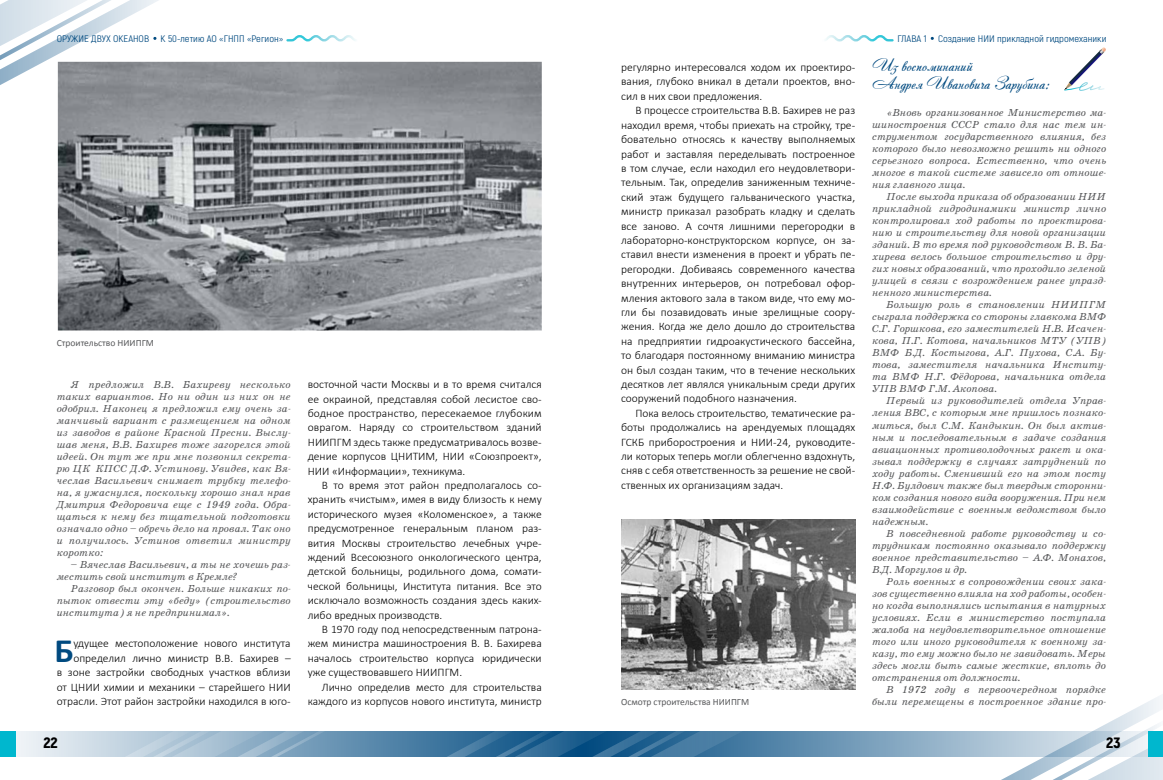
<style>
.page{position:relative;width:1163px;height:780px;background:#fff}
.page>*{position:absolute;margin:0;border:0;box-sizing:border-box;transform-origin:0 0}
.t1{font:700 34.2px "Calibri";color:#004a80}
.t2{font:17px/18px "Andantinoscript";color:#004a80}
.t3{font:900 15px "Akrobat";color:#000;scale:1.1 1}
.t4{font:300 11.5px/14.4px "Calibri";color:#000;text-align:justify}
.t5{font:italic 10.3px/12px "School Book C";color:#58595b;text-align:justify}
.t6{font:9.5px "Akrobat";color:#004a80;scale:1.1 1}
.t7{font:9.5px "Calibri";color:#58595b}
</style>
<div class="page">
<svg style="left:782px;top:731px;width:180px;height:25px;background:#7ba0bc"></svg>
<div style="left:0;top:731px;width:581px;height:25px;background:#edf2f6"></div>
<svg style="left:34px;top:689px;width:748px;height:68px"></svg>
<svg style="left:962px;top:695px;width:200px;height:85px"></svg>
<svg style="left:0;top:0;width:185px;height:99px"></svg>
<svg style="left:286px;top:35px;width:70px;height:7px"></svg>
<div style="left:0;top:731px;width:16px;height:25px;background:#00b7ce"></div>
<div style="left:1147px;top:731px;width:15px;height:25px;background:#00b7ce"></div>
<svg style="left:825px;top:35px;width:69px;height:7px"></svg>
<img style="left:58px;top:62px;width:483px;height:268px">
<img style="left:621px;top:519px;width:234px;height:170px">
<svg style="left:1064px;top:47px;width:42px;height:44px"></svg>
<p class="t6" style="left:57px;top:33px;width:207px">ОРУЖИЕ ДВУХ ОКЕАНОВ • К 50-летию АО «ГНПП «Регион»</p>
<p class="t7" style="left:57px;top:337px;width:98px">Строительство НИИПГМ</p>
<p class="t5" style="left:57px;top:378px;width:235px;text-indent:14px">Я предложил В.В. Бахиреву несколько таких вариантов. Но ни один из них он не одобрил. Наконец я предложил ему очень за&shy;манчивый вариант с размещением на одном из заводов в районе Красной Пресни. Выслу&shy;шав меня, В.В. Бахирев тоже загорелся этой идеей. Он тут же при мне позвонил секрета&shy;рю ЦК КПСС Д.Ф. Устинову. Увидев, как Вя&shy;чеслав Васильевич снимает трубку телефо&shy;на, я ужаснулся, поскольку хорошо знал нрав Дмитрия Федоровича еще с 1949 года. Обра&shy;щаться к нему без тщательной подготовки означало одно – обречь дело на провал. Так оно и получилось. Устинов ответил министру коротко:</p>
<p class="t5" style="left:57px;top:558px;width:235px;text-indent:14px">– Вячеслав Васильевич, а ты не хочешь раз&shy;местить свой институт в Кремле?</p>
<p class="t5" style="left:57px;top:582px;width:235px;text-indent:14px">Разговор был окончен. Больше никаких по&shy;пыток отвести эту «беду» (строительство института) я не предпринимал».</p>
<h1 class="t1" style="left:54px;top:629px;width:21px">Б</h1>
<p class="t4" style="left:57px;top:636px;width:235px;text-align:right">удущее местоположение нового института определил лично министр В.В. Бахирев –<br>в зоне застройки свободных участков вблизи от ЦНИИ химии и механики – старейшего НИИ отрасли. Этот район застройки находился в юго-</p>
<h3 class="t3" style="left:43px;top:733px;width:15px">22</h3>
<p class="t4" style="left:308px;top:377px;width:235px">восточной части Москвы и в то время считался ее окраиной, представляя собой лесистое сво&shy;бодное пространство, пересекаемое глубоким оврагом. Наряду со строительством зданий НИИПГМ здесь также предусматривалось возве&shy;дение корпусов ЦНИТИМ, НИИ «Союзпроект», НИИ «Информации», техникума.</p>
<p class="t4" style="left:308px;top:478px;width:235px;text-indent:14px">В то время этот район предполагалось со&shy;хранить «чистым», имея в виду близость к нему исторического музея «Коломенское», а также предусмотренное генеральным планом раз&shy;вития Москвы строительство лечебных учре&shy;ждений Всесоюзного онкологического центра, детской больницы, родильного дома, сомати&shy;ческой больницы, Института питания. Все это исключало возможность создания здесь каких&shy;либо вредных производств.</p>
<p class="t4" style="left:308px;top:622px;width:235px;text-indent:14px">В 1970 году под непосредственным патрона&shy;жем министра машиностроения В. В. Бахирева началось строительство корпуса юридически уже существовавшего НИИПГМ.</p>
<p class="t4" style="left:308px;top:679px;width:235px;text-align:right">Лично определив место для строительства каждого из корпусов нового института, министр</p>
<p class="t4" style="left:621px;top:60px;width:235px">регулярно интересовался ходом их проектиро&shy;вания, глубоко вникал в детали проектов, вно&shy;сил в них свои предложения.</p>
<p class="t4" style="left:621px;top:103px;width:235px;text-indent:14px">В процессе строительства В.В. Бахирев не раз находил время, чтобы приехать на стройку, тре&shy;бовательно относясь к качеству выполняемых работ и заставляя переделывать построенное в том случае, если находил его неудовлетвори&shy;тельным. Так, определив заниженным техниче&shy;ский этаж будущего гальванического участка, министр приказал разобрать кладку и сделать все заново. А сочтя лишними перегородки в лабораторно-конструкторском корпусе, он за&shy;ставил внести изменения в проект и убрать пе&shy;регородки. Добиваясь современного качества внутренних интерьеров, он потребовал офор&shy;мления актового зала в таком виде, что ему мо&shy;гли бы позавидовать иные зрелищные соору&shy;жения. Когда же дело дошло до строительства на предприятии гидроакустического бассейна, то благодаря постоянному вниманию министра он был создан таким, что в течение нескольких десятков лет являлся уникальным среди других сооружений подобного назначения.</p>
<p class="t4" style="left:621px;top:405px;width:235px;text-indent:14px">Пока велось строительство, тематические ра&shy;боты продолжались на арендуемых площадях ГСКБ приборостроения и НИИ-24, руководите&shy;ли которых теперь могли облегченно вздохнуть, сняв с себя ответственность за решение не свой&shy;ственных их организациям задач.</p>
<p class="t7" style="left:621px;top:696px;width:129px">Осмотр строительства НИИПГМ</p>
<p class="t6" style="left:897px;top:33px;width:191px">Глава 1 • Создание НИИ прикладной гидромеханики</p>
<h2 class="t2" style="left:872px;top:57px;width:178px">Из воспоминаний<br>Андрея Ивановича Зарубина:</h2>
<p class="t5" style="left:872px;top:107px;width:235px;text-indent:14px">«Вновь организованное Министерство ма&shy;шиностроения СССР стало для нас тем ин&shy;струментом государственного влияния, без которого было невозможно решить ни одного серьезного вопроса. Естественно, что очень многое в такой системе зависело от отноше&shy;ния главного лица.</p>
<p class="t5" style="left:872px;top:191px;width:235px;text-indent:14px">После выхода приказа об образовании НИИ прикладной гидродинамики министр лично контролировал ход работы по проектирова&shy;нию и строительству для новой организации зданий. В то время под руководством В. В. Ба&shy;хирева велось большое строительство и дру&shy;гих новых образований, что проходило зеленой улицей в связи с возрождением ранее упразд&shy;ненного министерства.</p>
<p class="t5" style="left:872px;top:299px;width:235px;text-indent:14px">Большую роль в становлении НИИПГМ сыграла поддержка со стороны главкома ВМФ С.Г. Горшкова, его заместителей Н.В. Исачен&shy;кова, П.Г. Котова, начальников МТУ (УПВ)<br>ВМФ Б.Д. Костыгова, А.Г. Пухова, С.А. Бу&shy;това, заместителя начальника Институ&shy;та ВМФ Н.Г. Фёдорова, начальника отдела УПВ ВМФ Г.М. Акопова.</p>
<p class="t5" style="left:871px;top:395px;width:235px;text-indent:14px">Первый из руководителей отдела Управ&shy;ления ВВС, с которым мне пришлось познако&shy;миться, был С.М. Кандыкин. Он был актив&shy;ным и последовательным в задаче создания авиационных противолодочных ракет и ока&shy;зывал поддержку в случаях затруднений по ходу работы. Сменивший его на этом посту Н.Ф. Булдович также был твердым сторонни&shy;ком создания нового вида вооружения. При нем взаимодействие с военным ведомством было надежным.</p>
<p class="t5" style="left:871px;top:527px;width:235px;text-indent:14px">В повседневной работе руководству и со&shy;трудникам постоянно оказывало поддержку военное представительство – А.Ф. Монахов, В.Д. Моргулов и др.</p>
<p class="t5" style="left:871px;top:575px;width:235px;text-indent:14px">Роль военных в сопровождении своих зака&shy;зов существенно влияла на ход работы, особен&shy;но когда выполнялись испытания в натурных условиях. Если в министерство поступала жалоба на неудовлетворительное отношение того или иного руководителя к военному за&shy;казу, то ему можно было не завидовать. Меры здесь могли быть самые жесткие, вплоть до отстранения от должности.</p>
<p class="t5" style="left:871px;top:683px;width:235px;text-align:right">В 1972 году в первоочередном порядке были перемещены в построенное здание про-</p>
<h3 class="t3" style="left:1106px;top:733px;width:15px">23</h3>
</div>
